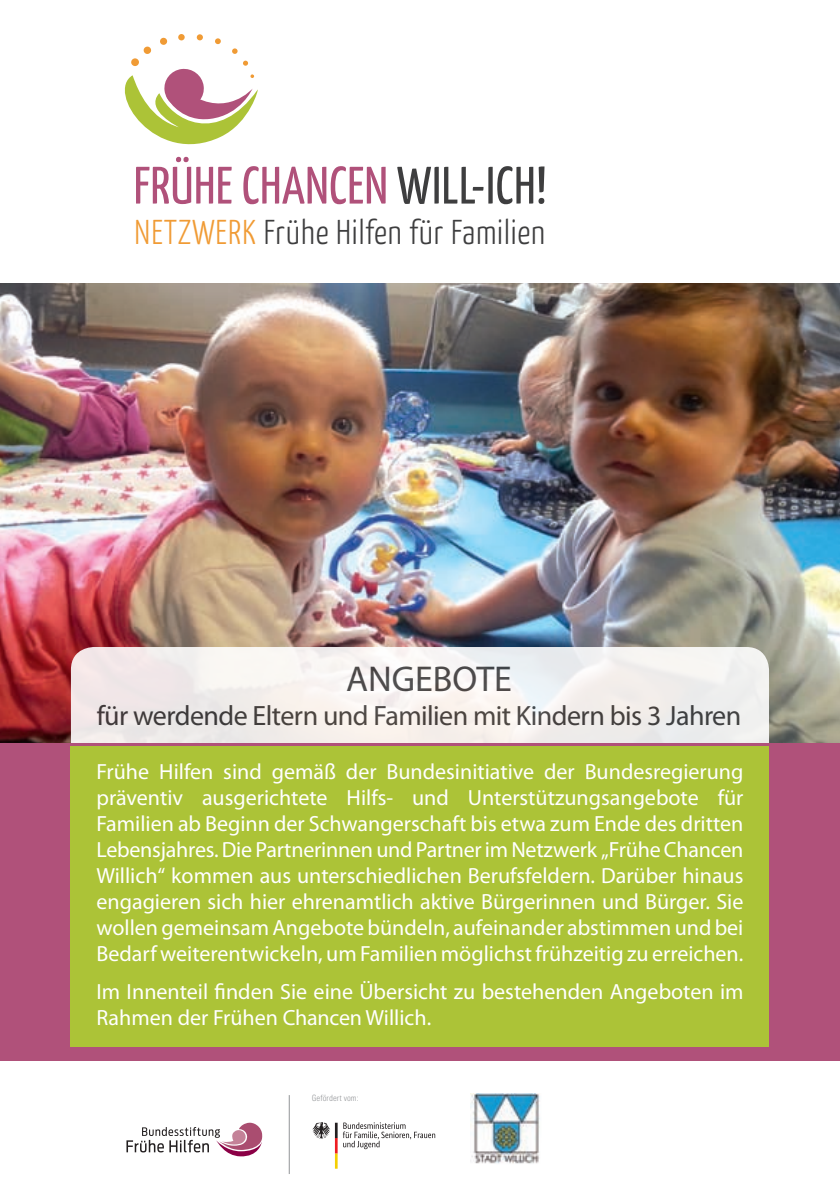
<style>
.page{position:relative;width:840px;height:1191px;background:#fff}
.page>*{position:absolute;margin:0;border:0;box-sizing:border-box;transform-origin:0 0}
.t1{font:52.4px "Yanone Kaffeesatz";letter-spacing:.01em;color:#b0517a}
.t2{font:36px "Myriad Pro";color:#3e3e3f}
.t3{font:300 34.4px "Yanone Kaffeesatz";letter-spacing:.025em;color:#3e3e3f}
.t4{font:28px "Myriad Pro";letter-spacing:-.02em;color:#3e3e3f}
.t5{font:22px/26px "Myriad Pro";color:#fff;text-align:justify}
.t6{font:300 condensed 8.6px "Linotype Univers";letter-spacing:.005em;color:#939598}
.s1{color:#3e3e3f}
.s2{color:#f09b35}
</style>
<div class="page">
<div style="left:143px;top:46px;width:8px;height:8px;background:#f09b35;border-radius:3px"></div>
<div style="left:160px;top:38px;width:7px;height:7px;background:#f09b35;border-radius:50%"></div>
<div style="left:178px;top:34px;width:7px;height:7px;background:#f09b35;border-radius:50%"></div>
<svg style="left:196px;top:34px;width:7px;height:7px"></svg>
<svg style="left:215px;top:38px;width:6px;height:6px"></svg>
<svg style="left:232px;top:48px;width:5px;height:6px"></svg>
<svg style="left:125px;top:60px;width:133px;height:85px"></svg>
<img style="left:0;top:283px;width:839px;height:460px">
<div style="left:71px;top:647px;width:697px;height:322px;background:#f3efed;border-radius:23px"></div>
<div style="left:0;top:743px;width:839px;height:317px;background:#b0517a"></div>
<div style="left:71px;top:746px;width:697px;height:300px;background:#acc337"></div>
<img style="left:470px;top:1093px;width:70px;height:71px">
<svg style="left:312px;top:1122px;width:123px;height:46px"></svg>
<hr style="left:289px;top:1095px;width:1px;height:79px;background:#939598">
<svg style="left:126px;top:1122px;width:136px;height:34px"></svg>
<h1 class="t1" style="left:134px;top:153px;width:414px">FRÜHE CHANCEN <span class="s1">WILL-ICH!</span></h1>
<h3 class="t3" style="left:134px;top:211px;width:412px"><span class="s2">NETZWERK</span> Frühe Hilfen für Familien</h3>
<h2 class="t2" style="left:346px;top:657px;width:167px">ANGEBOTE</h2>
<p class="t4" style="left:97px;top:698px;width:645px">für werdende Eltern und Familien mit Kindern bis 3 Jahren</p>
<p class="t5" style="left:96px;top:758px;width:648px">Frühe Hilfen sind gemäß der Bundesinitiative der Bundesregierung präventiv ausgerichtete Hilfs- und Unterstützungsangebote für Familien ab Beginn der Schwangerschaft bis etwa zum Ende des dritten Lebensjahres. Die Partnerinnen und Partner im Netzwerk „Frühe Chancen Willich“ kommen aus unterschiedlichen Berufsfeldern. Darüber hinaus engagieren sich hier ehrenamtlich aktive Bürgerinnen und Bürger. Sie wollen gemeinsam Angebote bündeln, aufeinander abstimmen und bei Bedarf weiterentwickeln, um Familien möglichst frühzeitig zu erreichen.</p>
<p class="t5" style="left:96px;top:978px;width:648px">Im Innenteil finden Sie eine Übersicht zu bestehenden Angeboten im<br>Rahmen der Frühen Chancen Willich.</p>
<p class="t6" style="left:312px;top:1093px;width:48px">Gefördert vom:</p>
</div>
